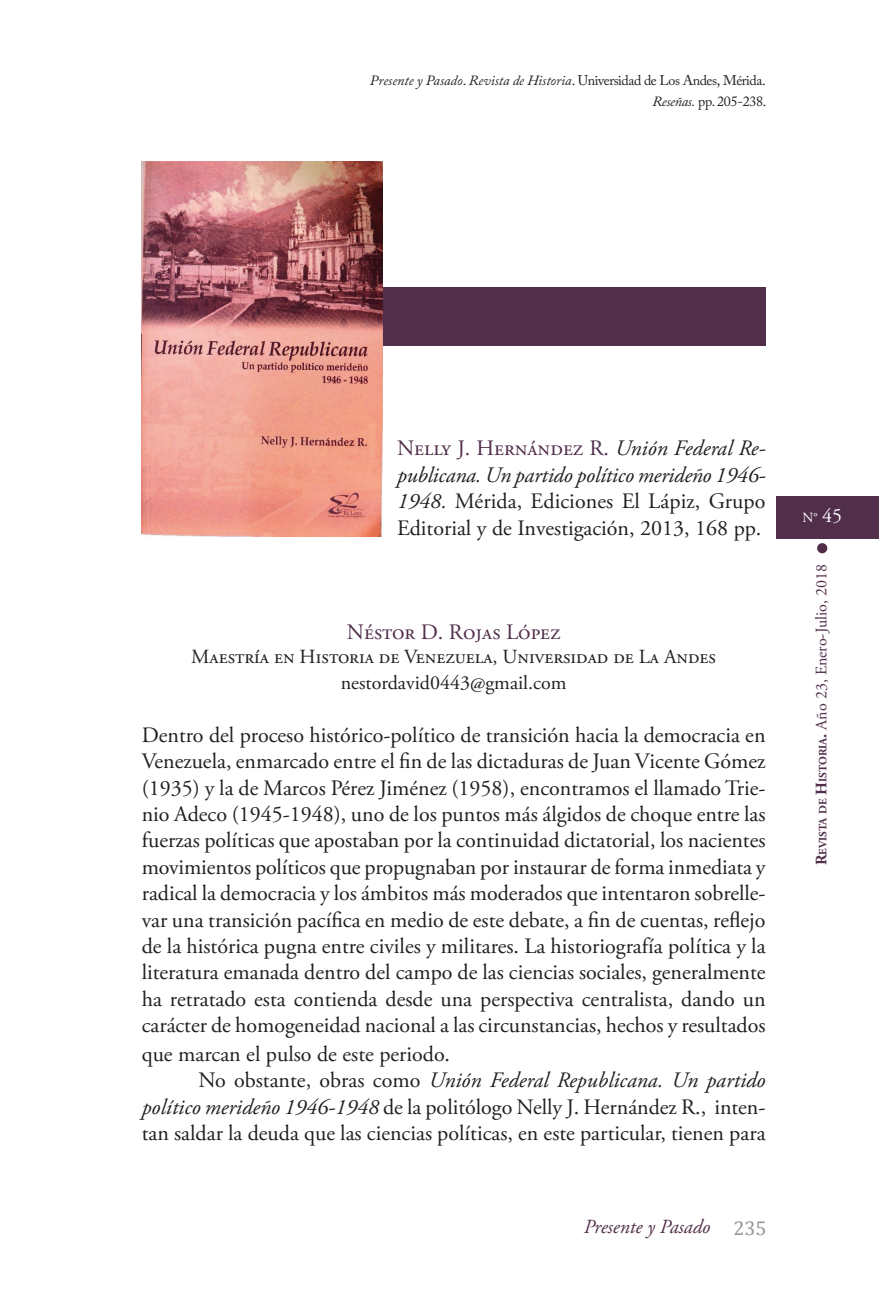
<style>
.page{position:relative;width:879px;height:1304px;background:#fff}
.page>*{position:absolute;margin:0;border:0;box-sizing:border-box;transform-origin:0 0}
.t1{font:22px/26.4px "Adobe Garamond Pro";color:#231f20;text-align:justify}
.t2{font:italic 22px "Adobe Garamond Pro";color:#231f20}
.t3{font:22px "Adobe Garamond Pro";color:#512f4b}
.t4{font:20px/26.4px "Adobe Garamond Pro";color:#231f20;text-align:center}
.t5{font:italic 20px "Adobe Garamond Pro";color:#512f4b}
.t6{font:16px "Adobe Garamond Pro";color:#512f4b}
.t7{font:14px/20.8px "Adobe Caslon Pro";letter-spacing:-.02em;color:#231f20;text-align:right}
.t8{font:14px "Adobe Garamond Pro";color:#fff}
.s1{font-style:italic}
.s2{color:#512f4b}
.s3{font-style:normal}
.s4{font-family:"Cambria";font-style:normal;color:#939598}
.s5{font-size:20px}
.s6{font-weight:700}
.s7{font-weight:700;font-size:11.2px}
</style>
<div class="page">
<div style="left:777px;top:496px;width:102px;height:43px;background:#512f4b"></div>
<div style="left:817px;top:543px;width:10px;height:10px;background:#512f4b;border-radius:50%"></div>
<div style="left:363px;top:287px;width:402px;height:59px;background:#512f4b"></div>
<img style="left:142px;top:162px;width:241px;height:374px">
<p class="t7" style="left:370px;top:71px;width:398px"><span class="s1">Presente y Pasado</span>. <span class="s1">Revista de Historia</span>. Universidad de Los Andes, Mérida.<br><span class="s1">Reseñas.</span> pp. 205-238.</p>
<p class="t1" style="left:397px;top:437px;width:370px"><span class="s2">Nelly J. Hernández R.</span> <span class="s1">Unión Federal Re&shy;publicana. Un partido político merideño 1946- 1948.</span> Mérida, Ediciones El Lápiz, Grupo Editorial y de Investigación, 2013, 168 pp.</p>
<p class="t3" style="left:347px;top:623px;width:215px">Néstor D. Rojas López</p>
<p class="t4" style="left:191px;top:645px;width:526px">Maestría en Historia de Venezuela, Universidad de La Andes nestordavid0443@gmail.com</p>
<p class="t1" style="left:142px;top:723px;width:625px">Dentro del proceso histórico-político de transición hacia la democracia en Venezuela, enmarcado entre el fin de las dictaduras de Juan Vicente Gómez (1935) y la de Marcos Pérez Jiménez (1958), encontramos el llamado Trie&shy;nio Adeco (1945-1948), uno de los puntos más álgidos de choque entre las fuerzas políticas que apostaban por la continuidad dictatorial, los nacientes movimientos políticos que propugnaban por instaurar de forma inmediata y radical la democracia y los ámbitos más moderados que intentaron sobrelle&shy;var una transición pacífica en medio de este debate, a fin de cuentas, reflejo de la histórica pugna entre civiles y militares. La historiografía política y la literatura emanada dentro del campo de las ciencias sociales, generalmente ha retratado esta contienda desde una perspectiva centralista, dando un carácter de homogeneidad nacional a las circunstancias, hechos y resultados</p>
<p class="t1" style="left:142px;top:1043px;width:310px">que marcan el pulso de este periodo.</p>
<p class="t2" style="left:198px;top:1071px;width:568px"><span class="s3">No obstante, obras como</span> Unión Federal Republicana. Un partido</p>
<p class="t1" style="left:142px;top:1095px;width:625px"><span class="s1">político merideño 1946-1948</span> de la politólogo Nelly J. Hernández R., inten-</p>
<p class="t1" style="left:142px;top:1122px;width:625px">tan saldar la deuda que las ciencias políticas, en este particular, tienen para</p>
<p class="t5" style="left:584px;top:1219px;width:184px">Presente y Pasado <span class="s4">235</span></p>
<p class="t8" style="left:802px;top:512px;width:41px">N° <span class="s5">45</span></p>
<p class="t6" style="left:815px;top:865px;width:302px;rotate:-90deg"><span class="s6">R</span><span class="s7">EVISTA DE</span> <span class="s6">H</span><span class="s7">ISTORIA</span><span class="s6">.</span> Año 23, Enero-Julio, 2018</p>
</div>
